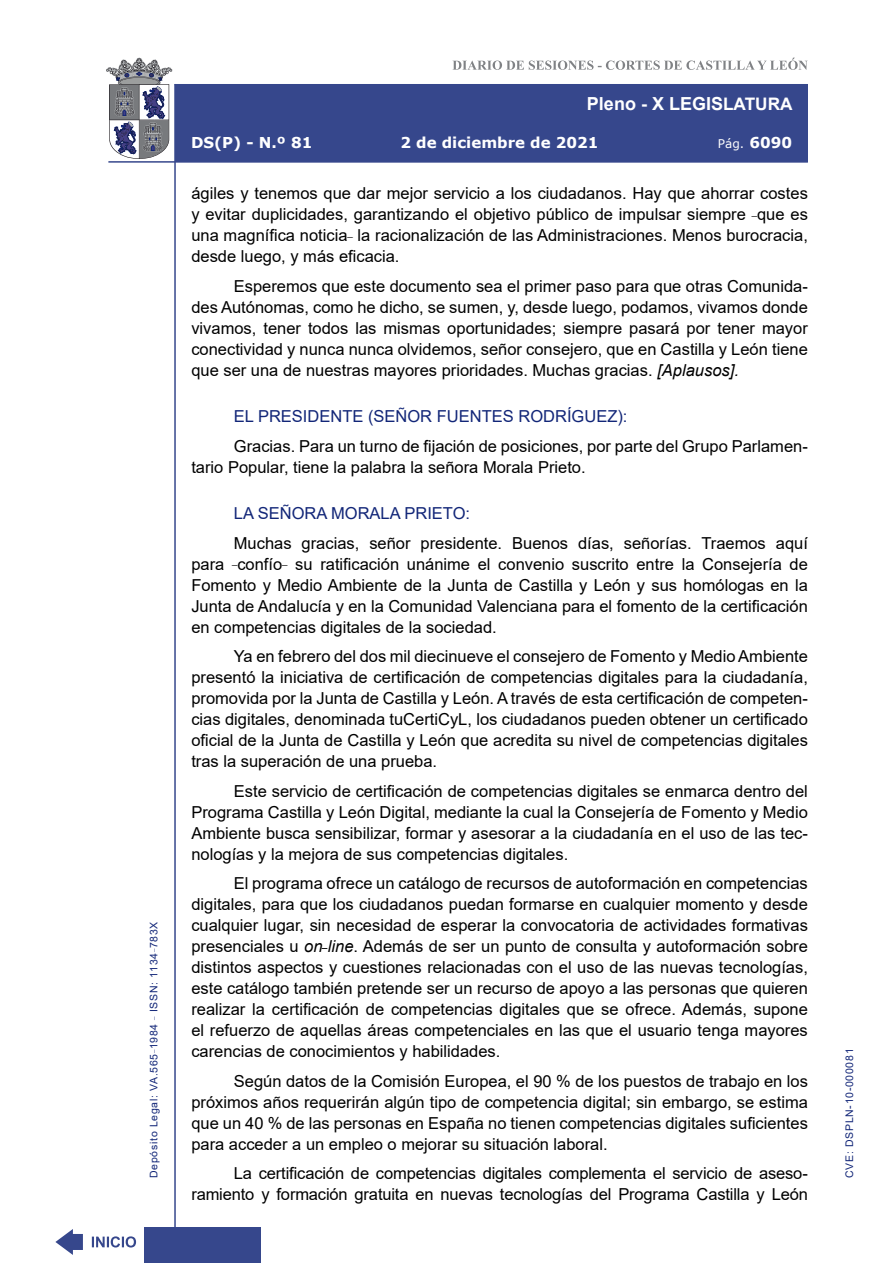
<style>
.page{position:relative;width:893px;height:1263px;background:#fff}
.page>*{position:absolute;margin:0;border:0;box-sizing:border-box;transform-origin:0 0}
.t1{font:700 18px "Arial";color:#fff}
.t2{font:16.5px/21px "Arial";color:#000;text-align:justify}
.Orador{font:16.5px "Arial";color:#122678}
.t3{font:700 15px "Verdana";color:#fff}
.t4{font:12px "Verdana";color:#fff}
.t5{font:10.5px "Arial";letter-spacing:.065em;color:#122678}
.s1{font-size:17.25px}
.s2{font-weight:700;font-size:15px}
.s3{font-style:italic}
</style>
<div class="page">
<svg style="left:452px;top:58px;width:356px;height:12px"></svg>
<hr style="left:174px;top:84px;width:2px;height:1179px;background:#36478c">
<div style="left:144px;top:1227px;width:117px;height:36px;background:#36478c"></div>
<div style="left:175px;top:84px;width:633px;height:78px;background:#36478c"></div>
<hr style="left:108px;top:161px;width:700px;height:2px;background:#36478c">
<svg style="left:92px;top:1236px;width:44px;height:11px"></svg>
<svg style="left:55px;top:1229px;width:28px;height:26px"></svg>
<svg style="left:106px;top:58px;width:66px;height:101px"></svg>
<p class="t5" style="left:146px;top:1178px;width:258px;rotate:-90deg">Depósito Legal: VA.565<sup>_</sup>1984 <sup>_</sup> ISSN: 1134<sup>_</sup>783X</p>
<p class="t1" style="left:587px;top:91px;width:207px">Pleno - X LEGIS<span class="s1">LATURA</span></p>
<p class="t3" style="left:191px;top:132px;width:123px">DS(P) - N.º 81</p>
<p class="t3" style="left:400px;top:132px;width:200px">2 de diciembre de 2021</p>
<p class="t4" style="left:718px;top:135px;width:76px">Pág. <span class="s2">6090</span></p>
<p class="t2" style="left:191px;top:183px;width:618px">ágiles y tenemos que dar mejor servicio a los ciudadanos. Hay que ahorrar costes y evitar duplicidades, garantizando el objetivo público de impulsar siempre <sup>_</sup>que es una magnífica noticia<sup>_</sup> la racionalización de las Administraciones. Menos burocracia, desde luego, y más eficacia.</p>
<p class="t2" style="left:191px;top:275px;width:618px;text-indent:43px">Esperemos que este documento sea el primer paso para que otras Comunida&shy;des Autónomas, como he dicho, se sumen, y, desde luego, podamos, vivamos donde vivamos, tener todos las mismas oportunidades; siempre pasará por tener mayor conectividad y nunca nunca olvidemos, señor consejero, que en Castilla y León tiene que ser una de nuestras mayores prioridades. Muchas gracias. <span class="s3">[Aplausos].</span></p>
<p class="Orador" style="left:234px;top:405px;width:395px">EL PRESIDENTE (SEÑOR FUENTES RODRÍGUEZ):</p>
<p class="t2" style="left:191px;top:435px;width:618px;text-indent:43px">Gracias. Para un turno de fijación de posiciones, por parte del Grupo Parlamen&shy;tario Popular, tiene la palabra la señora Morala Prieto.</p>
<p class="Orador" style="left:234px;top:502px;width:238px">LA SEÑORA MORALA PRIETO:</p>
<p class="t2" style="left:191px;top:532px;width:618px;text-indent:43px">Muchas gracias, señor presidente. Buenos días, señorías. Traemos aquí para <sup>_</sup>confío<sup>_</sup> su ratificación unánime el convenio suscrito entre la Consejería de Fomento y Medio Ambiente de la Junta de Castilla y León y sus homólogas en la Junta de Andalucía y en la Comunidad Valenciana para el fomento de la certificación en competencias digitales de la sociedad.</p>
<p class="t2" style="left:191px;top:646px;width:618px;text-indent:43px">Ya en febrero del dos mil diecinueve el consejero de Fomento y Medio Ambiente presentó la iniciativa de certificación de competencias digitales para la ciudadanía, promovida por la Junta de Castilla y León. A través de esta certificación de competen&shy;cias digitales, denominada tuCertiCyL, los ciudadanos pueden obtener un certificado oficial de la Junta de Castilla y León que acredita su nivel de competencias digitales tras la superación de una prueba.</p>
<p class="t2" style="left:191px;top:780px;width:618px;text-indent:43px">Este servicio de certificación de competencias digitales se enmarca dentro del Programa Castilla y León Digital, mediante la cual la Consejería de Fomento y Medio Ambiente busca sensibilizar, formar y asesorar a la ciudadanía en el uso de las tec&shy;nologías y la mejora de sus competencias digitales.</p>
<p class="t2" style="left:191px;top:873px;width:618px;text-indent:43px">El programa ofrece un catálogo de recursos de autoformación en competencias digitales, para que los ciudadanos puedan formarse en cualquier momento y desde cualquier lugar, sin necesidad de esperar la convocatoria de actividades formativas presenciales u <span class="s3">on</span><sup>_</sup><span class="s3">line</span>. Además de ser un punto de consulta y autoformación sobre distintos aspectos y cuestiones relacionadas con el uso de las nuevas tecnologías, este catálogo también pretende ser un recurso de apoyo a las personas que quieren realizar la certificación de competencias digitales que se ofrece. Además, supone el refuerzo de aquellas áreas competenciales en las que el usuario tenga mayores carencias de conocimientos y habilidades.</p>
<p class="t2" style="left:191px;top:1070px;width:618px;text-indent:43px">Según datos de la Comisión Europea, el 90 % de los puestos de trabajo en los próximos años requerirán algún tipo de competencia digital; sin embargo, se estima que un 40 % de las personas en España no tienen competencias digitales suficientes para acceder a un empleo o mejorar su situación laboral.</p>
<p class="t2" style="left:191px;top:1163px;width:618px;text-align:right">La certificación de competencias digitales complementa el servicio de aseso&shy;ramiento y formación gratuita en nuevas tecnologías del Programa Castilla y León</p>
<p class="t5" style="left:842px;top:1178px;width:131px;rotate:-90deg">CVE: DSPLN-10-000081</p>
</div>
